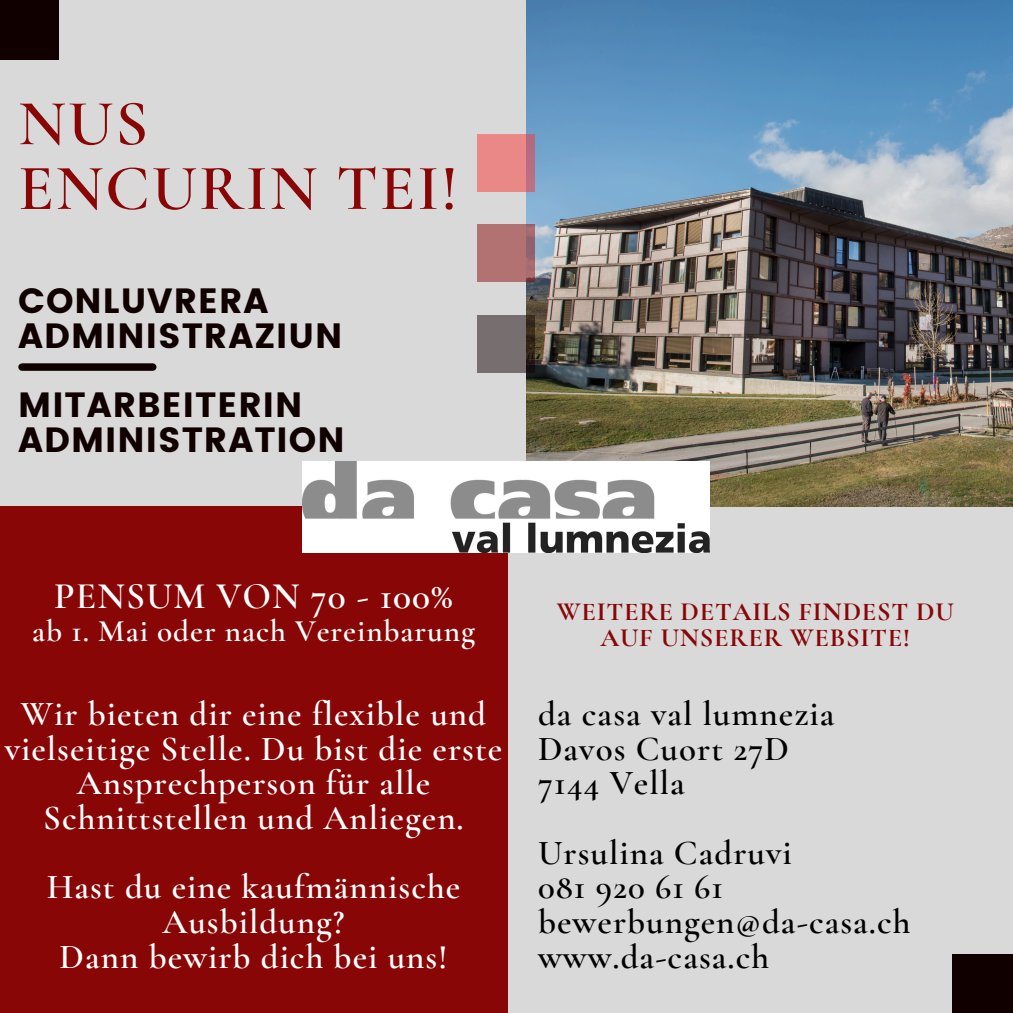
<style>
.page{position:relative;width:1013px;height:1013px;background:#fff}
.page>*{position:absolute;margin:0;border:0;box-sizing:border-box;transform-origin:0 0}
.t1{font:600 65px/64.8px "Cormorant Garamond";letter-spacing:.03em;color:#890606}
.t2{font:600 37.5px "Cormorant Garamond";letter-spacing:.03em;color:#fff}
.t3{font:600 35px/34.8px "Cormorant Garamond";letter-spacing:.03em;color:#fff;text-align:center}
.t4{font:600 35px/34.8px "Cormorant Garamond";letter-spacing:.03em;color:#000}
.t5{font:35px/34.8px "Poppins";letter-spacing:.03em;color:#100000}
.t6{font:600 31.25px "Cormorant Garamond";letter-spacing:.03em;color:#fff}
.t7{font:700 26.25px/26.2px "Cormorant Garamond";letter-spacing:.03em;color:#890606;text-align:center}
</style>
<div class="page">
<div style="left:0;top:0;width:1012px;height:1012px;background:#d9d9d9"></div>
<img style="left:527px;top:0;width:485px;height:506px">
<div style="left:0;top:506px;width:507px;height:506px;background:#890606"></div>
<div style="left:0;top:0;width:59px;height:60px;background:#100000"></div>
<div style="left:952px;top:954px;width:60px;height:58px;background:#100000"></div>
<div style="left:477px;top:315px;width:57px;height:57px;background:#100000;opacity:.49"></div>
<div style="left:477px;top:224px;width:57px;height:58px;background:#890606;opacity:.49"></div>
<div style="left:477px;top:134px;width:57px;height:57px;background:#fd3131;opacity:.49"></div>
<img style="left:303px;top:461px;width:406px;height:91px">
<div style="left:22px;top:363px;width:131px;height:8px;background:#100000"></div>
<p class="t1" style="left:18px;top:91px;width:441px">NUS<br>ENCURIN TEI!</p>
<p class="t5" style="left:18px;top:283px;width:325px">CONLUVRERA<br>ADMINISTRAZIUN</p>
<h1 class="t5" style="left:18px;top:387px;width:328px">MITARBEITERIN<br>ADMINISTRATION</h1>
<p class="t2" style="left:54px;top:573px;width:400px">PENSUM VON 70 - 100%</p>
<p class="t6" style="left:32px;top:612px;width:444px">ab 1. Mai oder nach Vereinbarung</p>
<h2 class="t3" style="left:5px;top:696px;width:499px">Wir bieten dir eine flexible und vielseitige Stelle. Du bist die erste<br>Ansprechperson für alle<br>Schnittstellen und Anliegen.</h2>
<h2 class="t3" style="left:47px;top:869px;width:415px">Hast du eine kaufmännische<br>Ausbildung?<br>Dann bewirb dich bei uns!</h2>
<p class="t7" style="left:557px;top:598px;width:398px">WEITERE DETAILS FINDEST DU<br>AUF UNSERER WEBSITE!</p>
<p class="t4" style="left:538px;top:696px;width:298px">da casa val lumnezia<br>Davos Cuort 27D<br>7144 Vella</p>
<p class="t4" style="left:538px;top:835px;width:374px">Ursulina Cadruvi<br>081 920 61 61 bewerbungen@da-casa.ch www.da-casa.ch</p>
</div>
